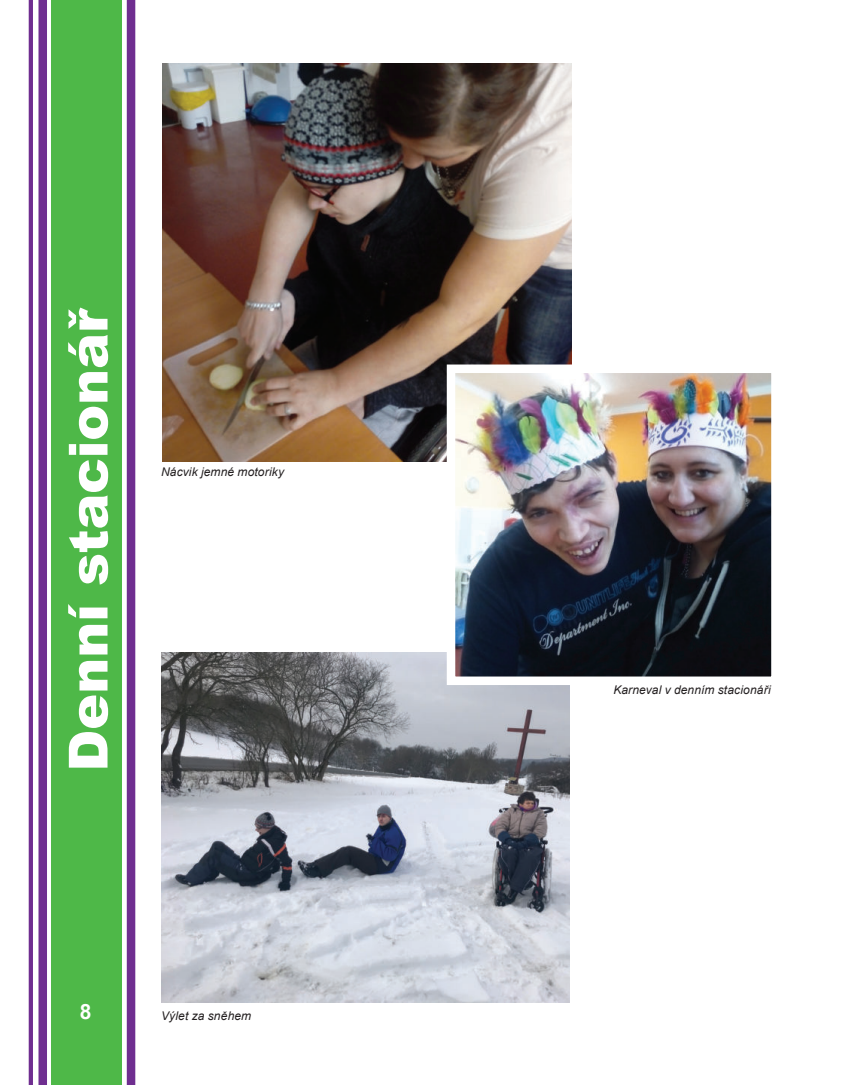
<style>
.page{position:relative;width:851px;height:1085px;background:#fff}
.page>*{position:absolute;margin:0;border:0;box-sizing:border-box;transform-origin:0 0}
.t1{font:900 54px "Arial";letter-spacing:-.005em;color:#fff}
.t2{font:700 21px "Arial";color:#fff}
.t3{font:italic 12px "Arial";letter-spacing:.01em;color:#231f20}
</style>
<div class="page">
<div style="left:52px;top:0;width:70px;height:1084px;background:#4eb848"></div>
<div style="left:38px;top:0;width:9px;height:1084px;background:#6f2e90"></div>
<div style="left:127px;top:0;width:8px;height:1084px;background:#6f2e90"></div>
<hr style="left:29px;top:0;width:4px;height:1084px;background:#6f2e90">
<img style="left:161px;top:652px;width:408px;height:350px">
<img style="left:162px;top:64px;width:410px;height:397px">
<img style="left:456px;top:374px;width:313px;height:301px">
<div style="left:446px;top:364px;width:333px;height:321px;border:9px solid #fff"></div>
<h1 class="t1" style="left:49px;top:771px;width:465px;rotate:-90deg">Denní stacionář</h1>
<p class="t3" style="left:161px;top:464px;width:125px">Nácvik jemné motoriky</p>
<h2 class="t2" style="left:80px;top:1003px;width:13px">8</h2>
<p class="t3" style="left:161px;top:1008px;width:91px">Výlet za sněhem</p>
<p class="t3" style="left:613px;top:681px;width:159px">Karneval v denním stacionáři</p>
</div>
